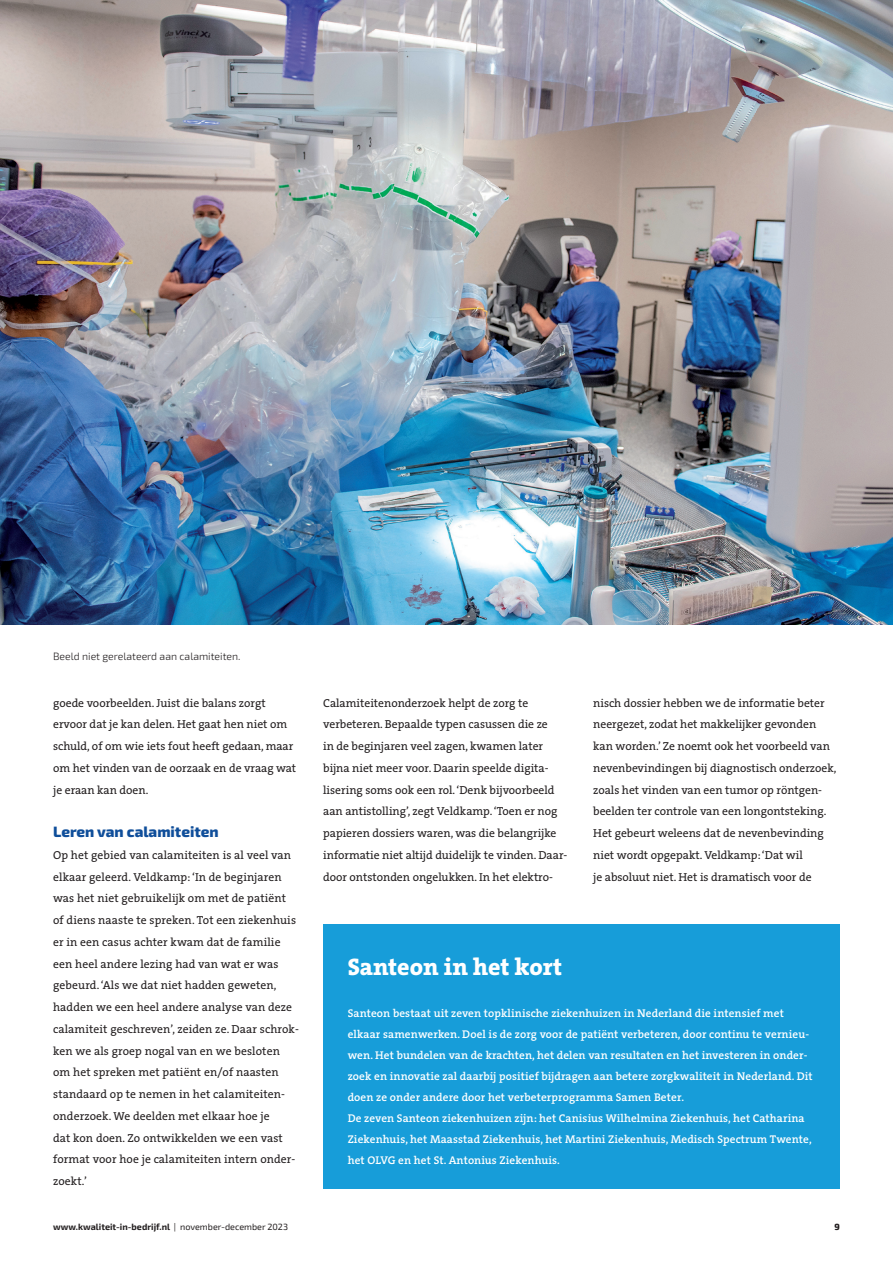
<style>
.page{position:relative;width:893px;height:1263px;background:#fff}
.page>*{position:absolute;margin:0;border:0;box-sizing:border-box;transform-origin:0 0}
.t1{font:800 24px "The Serif B W8";color:#fff}
.t2{font:800 15px "Exo 2";color:#0f4e9a}
.t3{font:11.7px/21.8px "The Serif B W5 Plain";color:#231f20}
.t4{font:600 11.25px/21px "The Serif B W6";letter-spacing:.01em;color:#fff}
.t5{font:300 10.5px "Exo 2";color:#231f20}
.t6{font:700 9px "Exo 2";color:#231f20}
.t7{font:800 9px "Exo 2";color:#231f20}
.s1{font-weight:400}
</style>
<div class="page">
<div style="left:323px;top:924px;width:517px;height:264px;background:#179dd9"></div>
<img style="left:0;top:0;width:893px;height:624px">
<p class="t5" style="left:53px;top:649px;width:189px">Beeld niet gerelateerd aan calamiteiten.</p>
<p class="t3" style="left:53px;top:692px;width:245px">goede voorbeelden. Juist die balans zorgt ervoor dat je kan delen. Het gaat hen niet om schuld, of om wie iets fout heeft gedaan, maar om het vinden van de oorzaak en de vraag wat je eraan kan doen.</p>
<p class="t2" style="left:53px;top:821px;width:167px">Leren van calamiteiten</p>
<p class="t3" style="left:53px;top:844px;width:247px">Op het gebied van calamiteiten is al veel van elkaar geleerd. Veldkamp: ‘In de beginjaren was het niet gebruikelijk om met de patiënt of diens naaste te spreken. Tot een ziekenhuis er in een casus achter kwam dat de familie een heel andere lezing had van wat er was gebeurd. ‘Als we dat niet hadden geweten, hadden we een heel andere analyse van deze calamiteit geschreven’, zeiden ze. Daar schrok&shy;ken we als groep nogal van en we besloten om het spreken met patiënt en/of naasten standaard op te nemen in het calamiteiten&shy;onderzoek. We deelden met elkaar hoe je<br>dat kon doen. Zo ontwikkelden we een vast format voor hoe je calamiteiten intern onder&shy;zoekt.’</p>
<p class="t3" style="left:323px;top:692px;width:246px">Calamiteitenonderzoek helpt de zorg te verbeteren. Bepaalde typen casussen die ze<br>in de beginjaren veel zagen, kwamen later bijna niet meer voor. Daarin speelde digita&shy;lisering soms ook een rol. ‘Denk bijvoorbeeld aan antistolling’, zegt Veldkamp. ‘Toen er nog papieren dossiers waren, was die belangrijke informatie niet altijd duidelijk te vinden. Daar&shy;door ontstonden ongelukken. In het elektro-</p>
<p class="t3" style="left:593px;top:692px;width:245px">nisch dossier hebben we de informatie beter neergezet, zodat het makkelijker gevonden kan worden.’ Ze noemt ook het voorbeeld van nevenbevindingen bij diagnostisch onderzoek, zoals het vinden van een tumor op röntgen&shy;beelden ter controle van een longontsteking.<br>Het gebeurt weleens dat de nevenbevinding niet wordt opgepakt. Veldkamp: ‘Dat wil<br>je absoluut niet. Het is dramatisch voor de</p>
<h1 class="t1" style="left:348px;top:951px;width:216px">Santeon in het kort</h1>
<p class="t4" style="left:348px;top:1003px;width:466px">Santeon bestaat uit zeven topklinische ziekenhuizen in Nederland die intensief met elkaar samenwerken. Doel is de zorg voor de patiënt verbeteren, door continu te vernieu&shy;wen. Het bundelen van de krachten, het delen van resultaten en het investeren in onder&shy;zoek en innovatie zal daarbij positief bijdragen aan betere zorgkwaliteit in Nederland. Dit doen ze onder andere door het verbeterprogramma Samen Beter.<br>De zeven Santeon ziekenhuizen zijn: het Canisius Wilhelmina Ziekenhuis, het Catharina Ziekenhuis, het Maasstad Ziekenhuis, het Martini Ziekenhuis, Medisch Spectrum Twente, het OLVG en het St. Antonius Ziekenhuis.</p>
<p class="t6" style="left:53px;top:1221px;width:236px">www.kwaliteit-in-bedrijf.nl <span class="s1">| november-december 2023</span></p>
<p class="t7" style="left:834px;top:1221px;width:7px">9</p>
</div>
